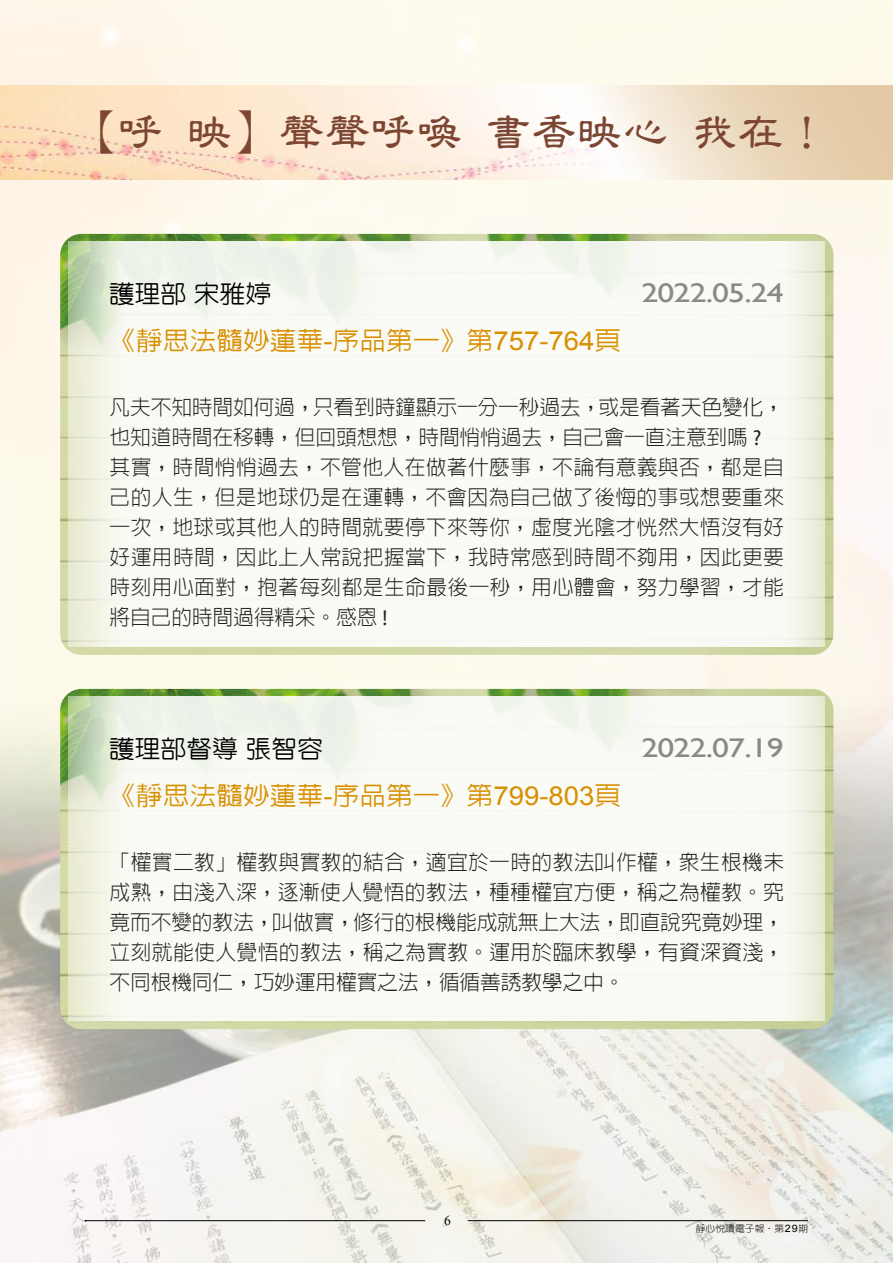
<style>
.page{position:relative;width:893px;height:1263px;background:#fff}
.page>*{position:absolute;margin:0;border:0;box-sizing:border-box;transform-origin:0 0}
.t1{font:600 45px "AR Li Shu B5";color:#7c4632}
.t2{font:27px "Gill Sans";letter-spacing:-.025em;color:#898989;scale:1.25 1}
.t3{font:500 25.5px "AR Hei B5";color:#d88f00;scale:1.05 1}
.t4{font:500 24.45px "AR Yuan B5";color:#000;scale:1.06 1}
.t5{font:300 21px/30px "AR Hei B5";letter-spacing:.015em;color:#1f1e1d}
.t6{font:13.5px "Times New Roman";color:#000}
.t7{font:300 9.3px "AR Hei B5";letter-spacing:.01em;color:#000;scale:1.05 1}
.s1{font-family:"Arial";font-weight:400;font-size:26.25px}
.s2{font-family:"Myriad Pro";font-weight:400;font-size:21.6px}
.s3{font-family:"AR Yuan B5";font-weight:700}
.s4{font-family:"Arial";font-weight:400;font-size:10.2px}
</style>
<div class="page">
<img style="left:0;top:692px;width:893px;height:571px">
<hr style="left:86px;top:1220px;width:339px;height:1px;background:#000">
<hr style="left:468px;top:1220px;width:340px;height:1px;background:#000">
<img style="left:0;top:85px;width:893px;height:95px">
<img style="left:60px;top:234px;width:773px;height:421px">
<img style="left:69px;top:241px;width:756px;height:405px">
<img style="left:60px;top:689px;width:773px;height:340px">
<img style="left:69px;top:696px;width:756px;height:324px">
<h1 class="t1" style="left:72px;top:109px;width:93px">【呼</h1>
<h1 class="t1" style="left:187px;top:109px;width:277px">映】聲聲呼喚</h1>
<h1 class="t1" style="left:485px;top:109px;width:185px">書香映心</h1>
<h1 class="t1" style="left:692px;top:109px;width:139px">我在!</h1>
<p class="t4" style="left:109px;top:282px;width:155px">護理部宋雅婷</p>
<p class="t2" style="left:642px;top:277px;width:115px">2022.05.24</p>
<p class="t3" style="left:109px;top:327px;width:489px">《靜思法髓妙蓮華<span class="s1">-</span>序品第一》第<span class="s1">757-764</span>頁</p>
<p class="t5" style="left:110px;top:392px;width:676px">凡夫不知時間如何過，只看到時鐘顯示一分一秒過去，或是看著天色變化，也知道時間在移轉，但回頭想想，時間悄悄過去，自己會一直注意到嗎 <span class="s2">?</span>其實，時間悄悄過去，不管他人在做著什麼事，不論有意義與否，都是自己的人生，但是地球仍是在運轉，不會因為自己做了後悔的事或想要重來一次，地球或其他人的時間就要停下來等你，虛度光陰才恍然大悟沒有好好運用時間，因此上人常說把握當下，我時常感到時間不夠用，因此更要時刻用心面對，抱著每刻都是生命最後一秒，用心體會，努力學習，才能將自己的時間過得精采。感恩 <span class="s2">!</span></p>
<p class="t4" style="left:109px;top:736px;width:204px">護理部督導張智容</p>
<p class="t3" style="left:109px;top:782px;width:489px">《靜思法髓妙蓮華<span class="s1">-</span>序品第一》第<span class="s1">799-803</span>頁</p>
<p class="t2" style="left:642px;top:732px;width:115px">2022.07.19</p>
<p class="t5" style="left:110px;top:847px;width:676px;text-align:justify">「權實二教」權教與實教的結合，適宜於一時的教法叫作權，眾生根機未成熟，由淺入深，逐漸使人覺悟的教法，種種權宜方便，稱之為權教。究竟而不變的教法，叫做實，修行的根機能成就無上大法，即直說究竟妙理，立刻就能使人覺悟的教法，稱之為實教。運用於臨床教學，有資深資淺，不同根機同仁，巧妙運用權實之法，循循善誘教學之中。</p>
<p class="t6" style="left:444px;top:1211px;width:8px">6</p>
<p class="t7" style="left:696px;top:1223px;width:109px">靜心悅讀電子報<span class="s3">．</span>第<span class="s4">29</span>期</p>
</div>
